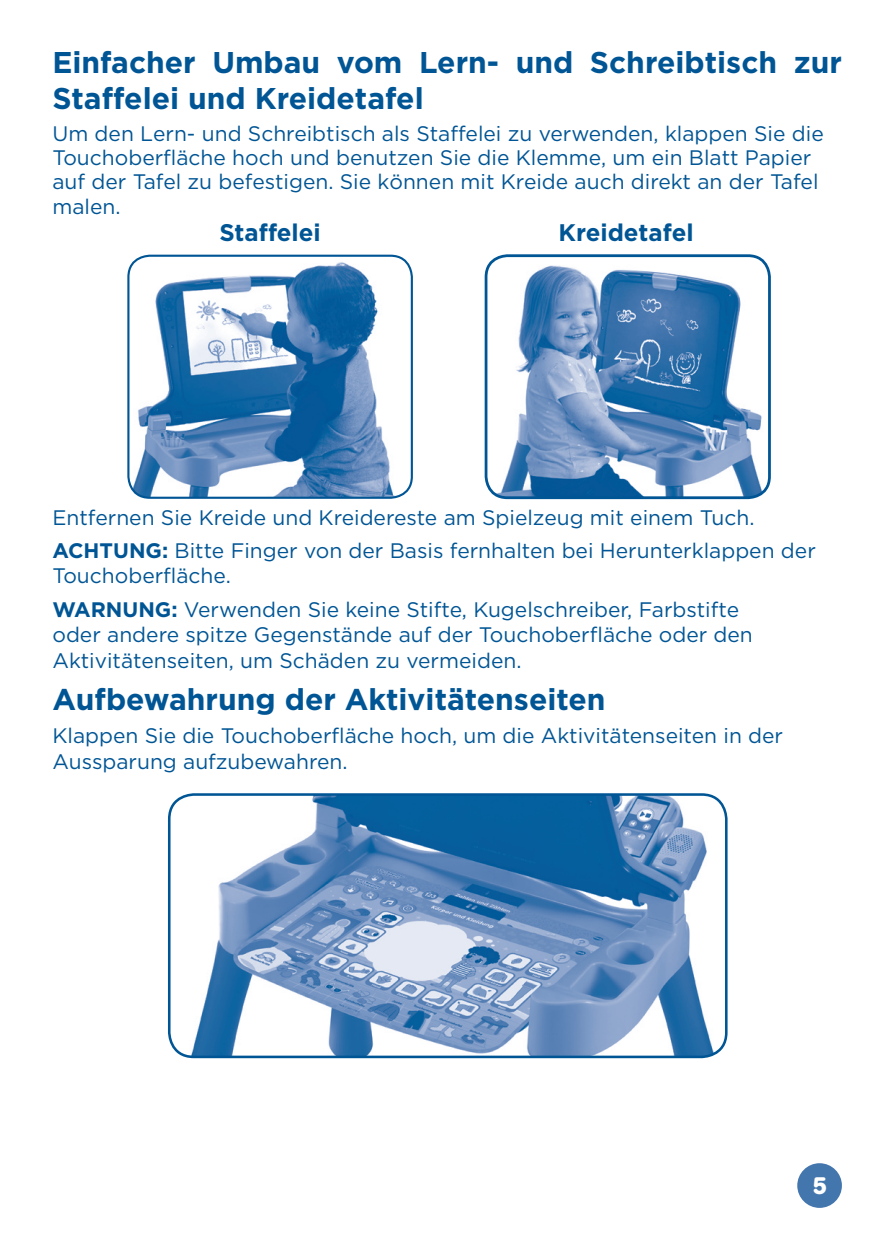
<style>
.page{position:relative;width:893px;height:1259px;background:#fff}
.page>*{position:absolute;margin:0;border:0;box-sizing:border-box;transform-origin:0 0}
.t1{font:700 30px/36px "Gotham HTF";color:#005595}
.t2{font:700 24px "Gotham HTF";color:#005595}
.t3{font:700 24px "AG Book Rounded";color:#fff}
.t4{font:21px/24px "Gotham HTF";color:#005595}
.s1{font-weight:700}
</style>
<div class="page">
<div style="left:797px;top:1163px;width:45px;height:45px;background:#4476ae;border-radius:50%"></div>
<svg style="left:128px;top:256px;width:284px;height:242px"></svg>
<div style="left:127px;top:255px;width:286px;height:244px;border:2px solid #005595;border-radius:21px"></div>
<img style="left:486px;top:257px;width:282px;height:241px">
<div style="left:485px;top:254px;width:286px;height:245px;border:3px solid #005595;border-radius:21px"></div>
<img style="left:169px;top:797px;width:557px;height:260px">
<div style="left:168px;top:793px;width:560px;height:265px;border:3px solid #005595;border-radius:25px"></div>
<h1 class="t1" style="left:52px;top:44px;width:791px">Einfacher Umbau vom Lern- und Schreibtisch zur<br>Staffelei und Kreidetafel</h1>
<p class="t4" style="left:52px;top:122px;width:773px">Um den Lern- und Schreibtisch als Staffelei zu verwenden, klappen Sie die Touchoberfläche hoch und benutzen Sie die Klemme, um ein Blatt Papier auf der Tafel zu befestigen. Sie können mit Kreide auch direkt an der Tafel malen.</p>
<p class="t2" style="left:219px;top:218px;width:103px">Staffelei</p>
<p class="t2" style="left:559px;top:218px;width:137px">Kreidetafel</p>
<p class="t4" style="left:52px;top:500px;width:765px;line-height:33.6px">Entfernen Sie Kreide und Kreidereste am Spielzeug mit einem Tuch.<br><span class="s1">ACHTUNG:</span> Bitte Finger von der Basis fernhalten bei Herunterklappen der</p>
<p class="t4" style="left:52px;top:559px;width:688px;line-height:33.6px">Touchoberfläche.<br><span class="s1">WARNUNG:</span> Verwenden Sie keine Stifte, Kugelschreiber, Farbstifte</p>
<p class="t4" style="left:52px;top:622px;width:702px;line-height:25.2px">oder andere spitze Gegenstände auf der Touchoberfläche oder den<br>Aktivitätenseiten, um Schäden zu vermeiden.</p>
<h1 class="t1" style="left:52px;top:680px;width:555px">Aufbewahrung der Aktivitätenseiten</h1>
<p class="t4" style="left:52px;top:723px;width:732px;line-height:25.2px">Klappen Sie die Touchoberfläche hoch, um die Aktivitätenseiten in der<br>Aussparung aufzubewahren.</p>
<p class="t3" style="left:813px;top:1172px;width:16px">5</p>
</div>
